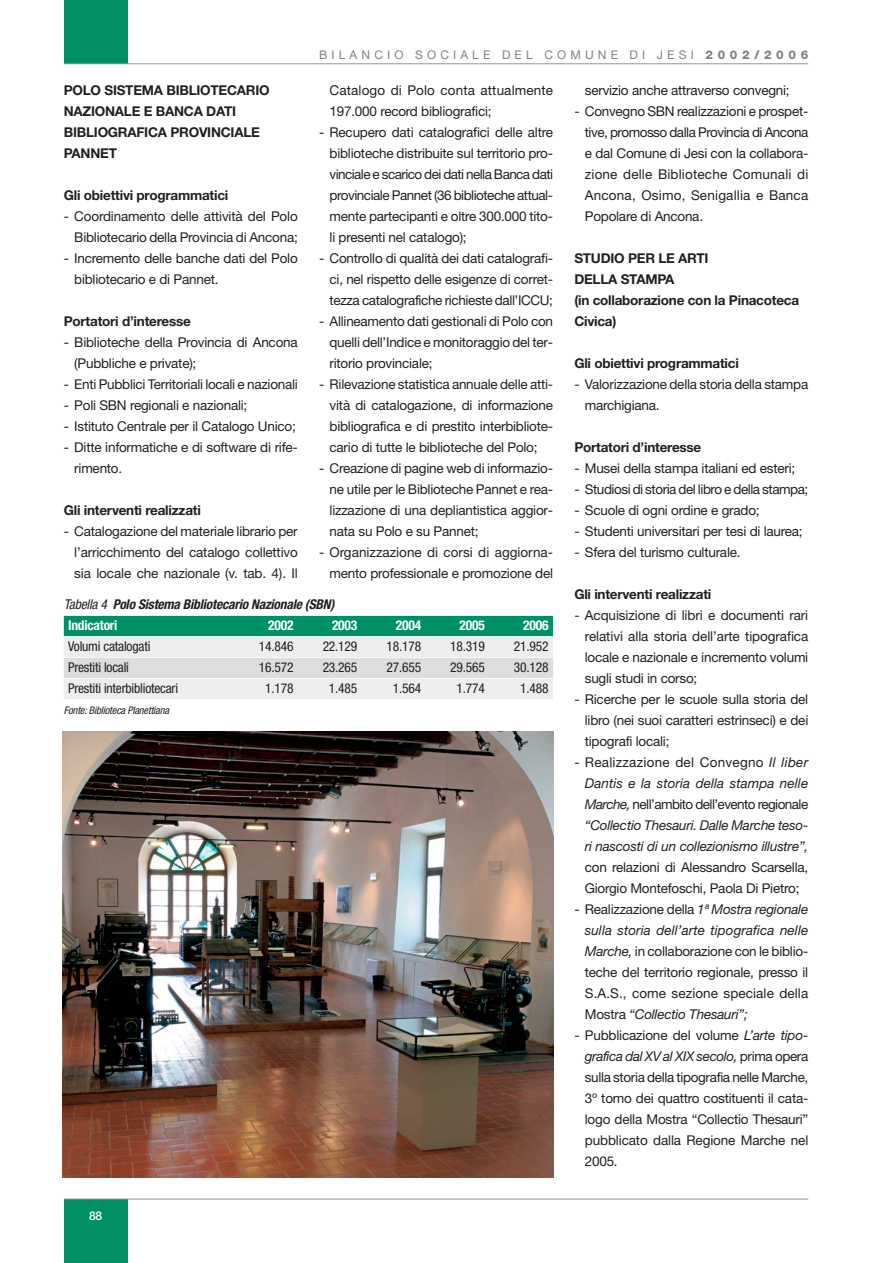
<style>
.page{position:relative;width:893px;height:1263px;background:#fff}
.page>*{position:absolute;margin:0;border:0;box-sizing:border-box;transform-origin:0 0}
.t1{font:13.5px/21px "Helvetica Neue";letter-spacing:-.015em;color:#231f20;text-align:justify}
.t2{font:700 13.5px/21px "Helvetica Neue";letter-spacing:-.015em;color:#231f20}
.t3{font:italic 13.5px/21px "Helvetica Neue";letter-spacing:-.015em;color:#231f20;text-align:justify}
.t4{font:condensed 13.5px "Helvetica Neue";letter-spacing:-.015em;color:#231f20}
.t5{font:13.5px/21px "Helvetica Neue";letter-spacing:.01em;color:#231f20}
.t6{font:italic 700 condensed 13.5px/21px "Helvetica Neue";letter-spacing:-.015em;color:#231f20}
.t7{font:13.5px "Helvetica Neue";letter-spacing:-.035em;color:#231f20}
.t8{font:700 condensed 13.5px "Helvetica Neue";letter-spacing:-.015em;color:#fff}
.t9{font:12px "Helvetica Neue";letter-spacing:.345em;color:#808285}
.t10{font:500 12px "Helvetica Neue";color:#fff}
.t11{font:italic condensed 10.5px "Helvetica Neue";letter-spacing:-.015em;color:#231f20}
.s1{font-weight:800}
.s2{font-weight:400}
.s3{font-style:normal;color:#fff}
.s4{font-style:normal}
.s5{font-style:italic}
</style>
<div class="page">
<div style="left:64px;top:0;width:64px;height:64px;background:#009065"></div>
<div style="left:64px;top:1199px;width:64px;height:64px;background:#009065"></div>
<hr style="left:64px;top:1199px;width:744px;height:1px;background:#939598">
<hr style="left:64px;top:63px;width:744px;height:1px;background:#939598">
<div style="left:64px;top:616px;width:489px;height:20px;background:#009065"></div>
<div style="left:64px;top:637px;width:489px;height:20px;background:#ededee"></div>
<div style="left:64px;top:658px;width:489px;height:20px;background:#dcddde"></div>
<div style="left:64px;top:679px;width:489px;height:20px;background:#ededee"></div>
<img style="left:63px;top:732px;width:490px;height:446px">
<p class="t9" style="left:319px;top:50px;width:490px">BILANCIO SOCIALE DEL COMUNE DI JESI <span class="s1">2002/2006</span></p>
<p class="t2" style="left:64px;top:81px;width:207px">POLO SISTEMA BIBLIOTECARIO<br>NAZIONALE E BANCA DATI<br>BIBLIOGRAFICA PROVINCIALE<br>PANNET</p>
<p class="t2" style="left:64px;top:186px;width:166px">Gli obiettivi programmatici</p>
<p class="t1" style="left:64px;top:207px;width:235px;text-align:right">- Coordinamento delle attività del Polo<br>Bibliotecario della Provincia di Ancona;</p>
<p class="t1" style="left:74px;top:249px;width:225px;text-indent:-11px">- Incremento delle banche dati del Polo bibliotecario e di Pannet.</p>
<p class="t2" style="left:64px;top:312px;width:128px">Portatori d’interesse</p>
<p class="t1" style="left:74px;top:333px;width:225px;text-indent:-11px">- Biblioteche della Provincia di Ancona (Pubbliche e private);</p>
<p class="t1" style="left:64px;top:375px;width:235px">- Enti Pubblici Territoriali locali e nazionali</p>
<p class="t1" style="left:64px;top:396px;width:185px">- Poli SBN regionali e nazionali;</p>
<p class="t1" style="left:64px;top:417px;width:233px">- Istituto Centrale per il Catalogo Unico;</p>
<p class="t1" style="left:74px;top:438px;width:225px;text-indent:-11px">- Ditte informatiche e di software di rife&shy;rimento.</p>
<p class="t2" style="left:64px;top:501px;width:138px">Gli interventi realizzati</p>
<p class="t1" style="left:74px;top:522px;width:225px;text-indent:-11px">- Catalogazione del materiale librario per l’arricchimento del catalogo collettivo sia locale che nazionale (v. tab. 4). Il</p>
<p class="t5" style="left:329px;top:81px;width:225px">Catalogo di Polo conta attualmente<br>197.000 record bibliografici;</p>
<p class="t1" style="left:329px;top:123px;width:225px;text-indent:-11px">- Recupero dati catalografici delle altre biblioteche distribuite sul territorio pro&shy;vinciale e scarico dei dati nella Banca dati provinciale Pannet (36 biblioteche attual&shy;mente partecipanti e oltre 300.000 tito&shy;li presenti nel catalogo);</p>
<p class="t1" style="left:329px;top:249px;width:225px;text-indent:-11px">- Controllo di qualità dei dati catalografi&shy;ci, nel rispetto delle esigenze di corret&shy;tezza catalografiche richieste dall’ICCU;</p>
<p class="t1" style="left:329px;top:312px;width:225px;text-indent:-11px">- Allineamento dati gestionali di Polo con quelli dell’Indice e monitoraggio del ter&shy;ritorio provinciale;</p>
<p class="t1" style="left:329px;top:375px;width:225px;text-indent:-11px">- Rilevazione statistica annuale delle atti&shy;vità di catalogazione, di informazione bibliografica e di prestito interbibliote&shy;cario di tutte le biblioteche del Polo;</p>
<p class="t1" style="left:329px;top:459px;width:225px;text-indent:-11px">- Creazione di pagine web di informazio&shy;ne utile per le Biblioteche Pannet e rea&shy;lizzazione di una depliantistica aggior&shy;nata su Polo e su Pannet;</p>
<p class="t1" style="left:319px;top:543px;width:235px;text-align:right">- Organizzazione di corsi di aggiorna&shy;mento professionale e promozione del</p>
<p class="t6" style="left:68px;top:595px;width:268px;text-indent:-4px"><span class="s2">Tabella 4</span> Polo Sistema Bibliotecario Nazionale (SBN)<br><span class="s3">Indicatori</span></p>
<p class="t8" style="left:268px;top:621px;width:27px">2002</p>
<p class="t8" style="left:332px;top:621px;width:27px">2003</p>
<p class="t8" style="left:396px;top:621px;width:27px">2004</p>
<p class="t8" style="left:459px;top:621px;width:27px">2005</p>
<p class="t8" style="left:523px;top:621px;width:27px">2006</p>
<p class="t4" style="left:68px;top:642px;width:84px">Volumi catalogati</p>
<p class="t4" style="left:259px;top:642px;width:36px">14.846</p>
<p class="t4" style="left:323px;top:642px;width:36px">22.129</p>
<p class="t4" style="left:386px;top:642px;width:36px">18.178</p>
<p class="t4" style="left:450px;top:642px;width:36px">18.319</p>
<p class="t4" style="left:514px;top:642px;width:36px">21.952</p>
<p class="t4" style="left:68px;top:663px;width:62px">Prestiti locali</p>
<p class="t4" style="left:259px;top:663px;width:36px">16.572</p>
<p class="t4" style="left:322px;top:663px;width:36px">23.265</p>
<p class="t4" style="left:386px;top:663px;width:36px">27.655</p>
<p class="t4" style="left:450px;top:663px;width:36px">29.565</p>
<p class="t4" style="left:514px;top:663px;width:36px">30.128</p>
<p class="t4" style="left:68px;top:684px;width:112px">Prestiti interbibliotecari</p>
<p class="t4" style="left:265px;top:684px;width:30px">1.178</p>
<p class="t4" style="left:329px;top:684px;width:30px">1.485</p>
<p class="t4" style="left:393px;top:684px;width:30px">1.564</p>
<p class="t4" style="left:456px;top:684px;width:30px">1.774</p>
<p class="t4" style="left:520px;top:684px;width:30px">1.488</p>
<p class="t11" style="left:64px;top:707px;width:107px">Fonte: Biblioteca Planettiana</p>
<p class="t10" style="left:89px;top:1212px;width:15px">88</p>
<p class="t1" style="left:585px;top:81px;width:206px">servizio anche attraverso convegni;</p>
<p class="t1" style="left:585px;top:102px;width:225px;text-indent:-11px">- Convegno SBN realizzazioni e prospet&shy;tive, promosso dalla Provincia di Ancona e dal Comune di Jesi con la collabora&shy;zione delle Biblioteche Comunali di Ancona, Osimo, Senigallia e Banca Popolare di Ancona.</p>
<p class="t2" style="left:574px;top:249px;width:226px">STUDIO PER LE ARTI<br>DELLA STAMPA<br>(in collaborazione con la Pinacoteca<br>Civica)</p>
<p class="t2" style="left:574px;top:354px;width:166px">Gli obiettivi programmatici</p>
<p class="t1" style="left:585px;top:375px;width:225px;text-indent:-11px">- Valorizzazione della storia della stampa marchigiana.</p>
<p class="t2" style="left:574px;top:438px;width:128px">Portatori d’interesse</p>
<p class="t1" style="left:574px;top:459px;width:222px">- Musei della stampa italiani ed esteri;</p>
<p class="t7" style="left:574px;top:484px;width:235px">- Studiosi di storia del libro e della stampa;</p>
<p class="t1" style="left:574px;top:501px;width:187px">- Scuole di ogni ordine e grado;</p>
<p class="t1" style="left:574px;top:522px;width:230px">- Studenti universitari per tesi di laurea;</p>
<p class="t1" style="left:574px;top:543px;width:168px">- Sfera del turismo culturale.</p>
<p class="t2" style="left:574px;top:585px;width:138px">Gli interventi realizzati</p>
<p class="t1" style="left:585px;top:606px;width:225px;text-indent:-11px">- Acquisizione di libri e documenti rari relativi alla storia dell’arte tipografica locale e nazionale e incremento volumi sugli studi in corso;</p>
<p class="t1" style="left:585px;top:690px;width:225px;text-indent:-11px">- Ricerche per le scuole sulla storia del libro (nei suoi caratteri estrinseci) e dei tipografi locali;</p>
<p class="t3" style="left:585px;top:753px;width:225px;text-indent:-10px"><span class="s4">- Realizzazione del Convegno</span> Il liber Dantis e la storia della stampa nelle Marche, <span class="s4">nell’ambito dell’evento regionale </span>“Collectio Thesauri. Dalle Marche teso&shy;ri nascosti di un collezionismo illustre”,</p>
<p class="t1" style="left:585px;top:858px;width:225px">con relazioni di Alessandro Scarsella,<br>Giorgio Montefoschi, Paola Di Pietro;</p>
<p class="t1" style="left:585px;top:900px;width:225px;text-indent:-11px">- Realizzazione della <span class="s5">1ª Mostra regionale sulla storia dell’arte tipografica nelle Marche,</span> in collaborazione con le biblio&shy;teche del territorio regionale, presso il S.A.S., come sezione speciale della Mostra <span class="s5">“Collectio Thesauri”;</span></p>
<p class="t1" style="left:585px;top:1026px;width:225px;text-indent:-11px">- Pubblicazione del volume <span class="s5">L’arte tipo&shy;grafica dal XV al XIX secolo,</span> prima opera sulla storia della tipografia nelle Marche, 3º tomo dei quattro costituenti il cata&shy;logo della Mostra “Collectio Thesauri” pubblicato dalla Regione Marche nel 2005.</p>
</div>
